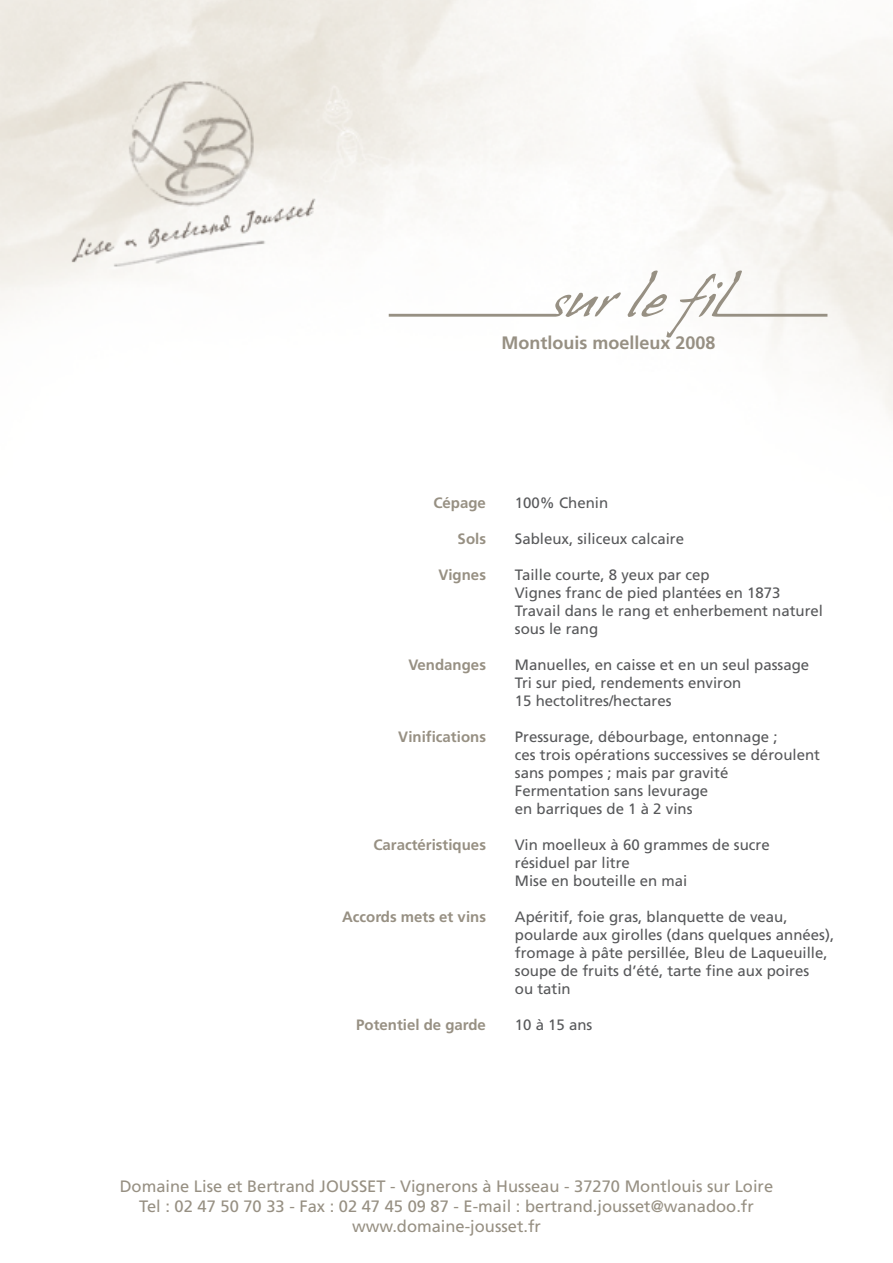
<style>
.page{position:relative;width:893px;height:1263px;background:#fff}
.page>*{position:absolute;margin:0;border:0;box-sizing:border-box;transform-origin:0 0}
.t1{font:700 18px "Frutiger";color:#979083}
.t2{font:16.5px/19.8px "Frutiger";color:#979083;text-align:center}
.t3{font:15px/18px "Frutiger";color:#57585a}
.t4{font:700 15px "Frutiger";color:#979083}
</style>
<div class="page">
<img style="left:0;top:0;width:893px;height:414px">
<svg style="left:389px;top:292px;width:232px;height:25px"></svg>
<svg style="left:628px;top:271px;width:199px;height:67px"></svg>
<p class="t1" style="left:501px;top:332px;width:216px">Montlouis moelleux 2008</p>
<p class="t4" style="left:433px;top:494px;width:54px">Cépage</p>
<p class="t4" style="left:458px;top:530px;width:30px">Sols</p>
<p class="t4" style="left:438px;top:566px;width:49px">Vignes</p>
<p class="t4" style="left:408px;top:656px;width:79px">Vendanges</p>
<p class="t4" style="left:398px;top:728px;width:89px">Vinifications</p>
<p class="t4" style="left:373px;top:836px;width:114px">Caractéristiques</p>
<p class="t4" style="left:342px;top:908px;width:145px">Accords mets et vins</p>
<p class="t4" style="left:356px;top:1016px;width:131px">Potentiel de garde</p>
<p class="t3" style="left:515px;top:493px;width:95px">100% Chenin</p>
<p class="t3" style="left:515px;top:529px;width:171px">Sableux, siliceux calcaire</p>
<p class="t3" style="left:515px;top:565px;width:310px">Taille courte, 8 yeux par cep<br>Vignes franc de pied plantées en 1873<br>Travail dans le rang et enherbement naturel sous le rang</p>
<p class="t3" style="left:515px;top:655px;width:296px">Manuelles, en caisse et en un seul passage<br>Tri sur pied, rendements environ<br>15 hectolitres/hectares</p>
<p class="t3" style="left:515px;top:727px;width:307px">Pressurage, débourbage, entonnage ;<br>ces trois opérations successives se déroulent sans pompes ; mais par gravité Fermentation sans levurage<br>en barriques de 1 à 2 vins</p>
<p class="t3" style="left:515px;top:835px;width:256px">Vin moelleux à 60 grammes de sucre résiduel par litre<br>Mise en bouteille en mai</p>
<p class="t3" style="left:515px;top:907px;width:321px">Apéritif, foie gras, blanquette de veau, poularde aux girolles (dans quelques années), fromage à pâte persillée, Bleu de Laqueuille, soupe de fruits d’été, tarte fine aux poires<br>ou tatin</p>
<p class="t3" style="left:515px;top:1015px;width:79px">10 à 15 ans</p>
<p class="t2" style="left:120px;top:1176px;width:655px">Domaine Lise et Bertrand JOUSSET - Vignerons à Husseau - 37270 Montlouis sur Loire<br>Tel : 02 47 50 70 33 - Fax : 02 47 45 09 87 - E-mail : bertrand.jousset@wanadoo.fr www.domaine-jousset.fr</p>
</div>
